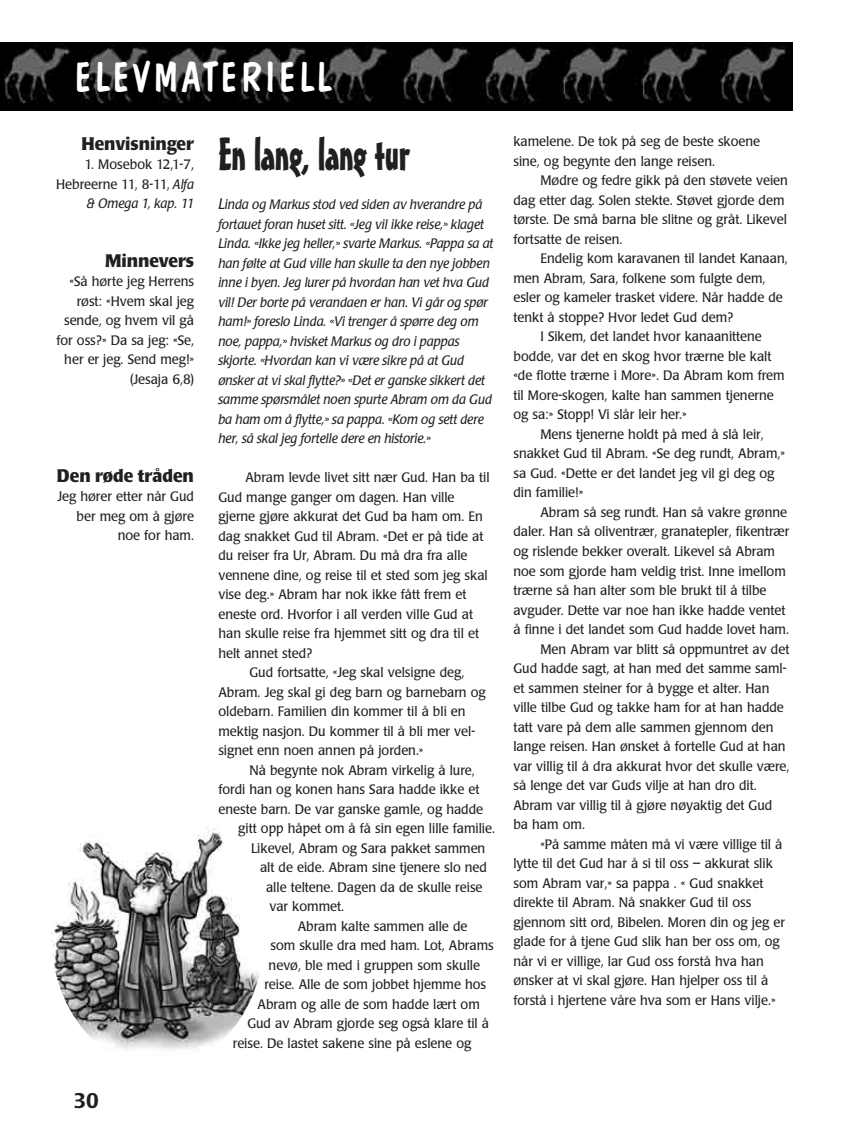
<style>
.page{position:relative;width:864px;height:1148px;background:#fff}
.page>*{position:absolute;margin:0;border:0;box-sizing:border-box;transform-origin:0 0}
.t1{font:45px "Mister Earl BT";letter-spacing:-.01em;color:#231f20;scale:.93 1}
.t2{font:42px "Dom Casual";letter-spacing:.025em;color:#fff}
.t3{font:500 21px "Poppl Laudatio";color:#231f20}
.t4{font:700 18px "Poppl Laudatio";color:#231f20;scale:.95 1}
.t5{font:13.5px/19.5px "Poppl Laudatio";color:#231f20;text-align:right;scale:.95 1}
.t6{font:italic 13.5px/19.5px "Poppl Laudatio";color:#231f20;scale:.95 1}
.s1{font-style:italic}
.s2{font-size:15px}
</style>
<div class="page">
<img style="left:0;top:43px;width:792px;height:68px">
<img style="left:51px;top:827px;width:209px;height:223px">
<h2 class="t2" style="left:73px;top:61px;width:260px">ELEVMATERIELL</h2>
<h3 class="t4" style="left:82px;top:136px;width:120px">Henvisninger</h3>
<p class="t5" style="left:56px;top:156px;width:147px">1. Mosebok 12,1-7,<br>Hebreerne 11, 8-11, <span class="s1">Alfa &amp; Omega 1, kap. 11</span></p>
<h3 class="t4" style="left:105px;top:253px;width:95px">Minnevers</h3>
<p class="t5" style="left:57px;top:273px;width:146px">«Så hørte jeg Herrens røst: «Hvem skal jeg sende, og hvem vil gå for oss?» Da sa jeg: «Se, her er jeg. Send meg!» (Jesaja 6,8)</p>
<h3 class="t4" style="left:57px;top:468px;width:146px">Den røde tråden</h3>
<p class="t5" style="left:57px;top:488px;width:145px">Jeg hører etter når Gud ber meg om å gjøre noe for ham.</p>
<h3 class="t3" style="left:73px;top:1092px;width:27px">30</h3>
<h1 class="t1" style="left:218px;top:136px;width:207px">En lang, lang tur</h1>
<p class="t6" style="left:218px;top:196px;width:291px"><span class="s2">L</span>inda og Markus stod ved siden av hverandre på fortauet foran huset sitt. «Jeg vil ikke reise,» klaget Linda. «Ikke jeg heller,» svarte Markus. «Pappa sa at han følte at Gud ville han skulle ta den nye jobben inne i byen. Jeg lurer på hvordan han vet hva Gud vil! Der borte på verandaen er han. Vi går og spør ham!» foreslo Linda. «Vi trenger å spørre deg om noe, pappa,» hvisket Markus og dro i pappas skjorte. «Hvordan kan vi være sikre på at Gud ønsker at vi skal flytte?» «Det er ganske sikkert det samme spørsmålet noen spurte Abram om da Gud ba ham om å flytte,» sa pappa. «Kom og sett dere her, så skal jeg fortelle dere en historie.»</p>
<p class="t5" style="left:245px;top:469px;width:259px">Abram levde livet sitt nær Gud. Han ba til</p>
<p class="t5" style="left:218px;top:488px;width:250px">Gud mange ganger om dagen. Han ville</p>
<p class="t5" style="left:218px;top:508px;width:280px">gjerne gjøre akkurat det Gud ba ham om. En</p>
<p class="t5" style="left:218px;top:527px;width:281px">dag snakket Gud til Abram. «Det er på tide at</p>
<p class="t5" style="left:218px;top:547px;width:264px">du reiser fra Ur, Abram. Du må dra fra alle</p>
<p class="t5" style="left:218px;top:566px;width:285px">vennene dine, og reise til et sted som jeg skal</p>
<p class="t5" style="left:218px;top:586px;width:263px">vise deg.» Abram har nok ikke fått frem et</p>
<p class="t5" style="left:218px;top:605px;width:270px">eneste ord. Hvorfor i all verden ville Gud at</p>
<p class="t5" style="left:218px;top:625px;width:276px">han skulle reise fra hjemmet sitt og dra til et</p>
<p class="t5" style="left:218px;top:644px;width:100px">helt annet sted?</p>
<p class="t5" style="left:250px;top:664px;width:228px">Gud fortsatte, «Jeg skal velsigne deg,</p>
<p class="t5" style="left:218px;top:683px;width:283px">Abram. Jeg skal gi deg barn og barnebarn og</p>
<p class="t5" style="left:218px;top:703px;width:262px">oldebarn. Familien din kommer til å bli en</p>
<p class="t5" style="left:218px;top:722px;width:272px">mektig nasjon. Du kommer til å bli mer vel-</p>
<p class="t5" style="left:218px;top:742px;width:217px">signet enn noen annen på jorden.»</p>
<p class="t5" style="left:250px;top:761px;width:239px">Nå begynte nok Abram virkelig å lure,</p>
<p class="t5" style="left:218px;top:781px;width:276px">fordi han og konen hans Sara hadde ikke et</p>
<p class="t5" style="left:219px;top:800px;width:280px">eneste barn. De var ganske gamle, og hadde</p>
<p class="t5" style="left:238px;top:820px;width:272px">gitt opp håpet om å få sin egen lille familie.</p>
<p class="t5" style="left:251px;top:839px;width:248px">Likevel, Abram og Sara pakket sammen</p>
<p class="t5" style="left:260px;top:859px;width:240px">alt de eide. Abram sine tjenere slo ned</p>
<p class="t5" style="left:266px;top:878px;width:229px">alle teltene. Dagen da de skulle reise</p>
<p class="t5" style="left:269px;top:898px;width:80px">var kommet.</p>
<p class="t5" style="left:298px;top:917px;width:180px">Abram kalte sammen alle de</p>
<p class="t5" style="left:270px;top:937px;width:237px">som skulle dra med ham. Lot, Abrams</p>
<p class="t5" style="left:269px;top:956px;width:224px">nevø, ble med i gruppen som skulle</p>
<p class="t5" style="left:264px;top:976px;width:235px">reise. Alle de som jobbet hjemme hos</p>
<p class="t5" style="left:258px;top:995px;width:235px">Abram og alle de som hadde lært om</p>
<p class="t5" style="left:247px;top:1015px;width:256px">Gud av Abram gjorde seg også klare til å</p>
<p class="t5" style="left:233px;top:1034px;width:253px">reise. De lastet sakene sine på eslene og</p>
<p class="t5" style="left:513px;top:133px;width:261px;text-align:left">kamelene. De tok på seg de beste skoene sine, og begynte den lange reisen.</p>
<p class="t5" style="left:513px;top:172px;width:291px;text-align:left;text-indent:27px">Mødre og fedre gikk på den støvete veien dag etter dag. Solen stekte. Støvet gjorde dem tørste. De små barna ble slitne og gråt. Likevel fortsatte de reisen.</p>
<p class="t5" style="left:540px;top:250px;width:262px">Endelig kom karavanen til landet Kanaan,</p>
<p class="t5" style="left:513px;top:270px;width:267px">men Abram, Sara, folkene som fulgte dem,</p>
<p class="t5" style="left:513px;top:289px;width:285px">esler og kameler trasket videre. Når hadde de</p>
<p class="t5" style="left:513px;top:309px;width:233px">tenkt å stoppe? Hvor ledet Gud dem?</p>
<p class="t5" style="left:540px;top:328px;width:235px">I Sikem, det landet hvor kanaanittene</p>
<p class="t5" style="left:513px;top:348px;width:273px">bodde, var det en skog hvor trærne ble kalt</p>
<p class="t5" style="left:513px;top:367px;width:287px">«de flotte trærne i More». Da Abram kom frem</p>
<p class="t5" style="left:513px;top:387px;width:276px">til More-skogen, kalte han sammen tjenerne</p>
<p class="t5" style="left:513px;top:406px;width:184px">og sa:» Stopp! Vi slår leir her.»</p>
<p class="t5" style="left:540px;top:426px;width:237px">Mens tjenerne holdt på med å slå leir,</p>
<p class="t5" style="left:513px;top:445px;width:287px">snakket Gud til Abram. «Se deg rundt, Abram,»</p>
<p class="t5" style="left:513px;top:465px;width:276px">sa Gud. «Dette er det landet jeg vil gi deg og</p>
<p class="t5" style="left:513px;top:484px;width:75px">din familie!»</p>
<p class="t5" style="left:540px;top:504px;width:261px">Abram så seg rundt. Han så vakre grønne</p>
<p class="t5" style="left:513px;top:523px;width:292px">daler. Han så oliventrær, granatepler, fikentrær</p>
<p class="t5" style="left:513px;top:543px;width:277px">og rislende bekker overalt. Likevel så Abram</p>
<p class="t5" style="left:513px;top:562px;width:288px">noe som gjorde ham veldig trist. Inne imellom</p>
<p class="t5" style="left:513px;top:582px;width:268px">trærne så han alter som ble brukt til å tilbe</p>
<p class="t5" style="left:513px;top:601px;width:288px">avguder. Dette var noe han ikke hadde ventet</p>
<p class="t5" style="left:513px;top:621px;width:292px">å finne i det landet som Gud hadde lovet ham.</p>
<p class="t5" style="left:540px;top:640px;width:264px">Men Abram var blitt så oppmuntret av det</p>
<p class="t5" style="left:513px;top:660px;width:289px">Gud hadde sagt, at han med det samme saml-</p>
<p class="t5" style="left:513px;top:679px;width:271px">et sammen steiner for å bygge et alter. Han</p>
<p class="t5" style="left:513px;top:699px;width:286px">ville tilbe Gud og takke ham for at han hadde</p>
<p class="t5" style="left:513px;top:718px;width:275px">tatt vare på dem alle sammen gjennom den</p>
<p class="t5" style="left:513px;top:738px;width:288px">lange reisen. Han ønsket å fortelle Gud at han</p>
<p class="t5" style="left:513px;top:757px;width:292px">var villig til å dra akkurat hvor det skulle være,</p>
<p class="t5" style="left:513px;top:777px;width:258px">så lenge det var Guds vilje at han dro dit.</p>
<p class="t5" style="left:513px;top:796px;width:274px">Abram var villig til å gjøre nøyaktig det Gud</p>
<p class="t5" style="left:513px;top:816px;width:77px">ba ham om.</p>
<p class="t5" style="left:540px;top:835px;width:256px">«På samme måten må vi være villige til å</p>
<p class="t5" style="left:513px;top:855px;width:275px">lytte til det Gud har å si til oss – akkurat slik</p>
<p class="t5" style="left:513px;top:874px;width:265px">som Abram var,» sa pappa . « Gud snakket</p>
<p class="t5" style="left:513px;top:894px;width:252px">direkte til Abram. Nå snakker Gud til oss</p>
<p class="t5" style="left:513px;top:913px;width:287px">gjennom sitt ord, Bibelen. Moren din og jeg er</p>
<p class="t5" style="left:513px;top:933px;width:282px">glade for å tjene Gud slik han ber oss om, og</p>
<p class="t5" style="left:513px;top:952px;width:265px">når vi er villige, lar Gud oss forstå hva han</p>
<p class="t5" style="left:513px;top:972px;width:270px">ønsker at vi skal gjøre. Han hjelper oss til å</p>
<p class="t5" style="left:513px;top:991px;width:277px">forstå i hjertene våre hva som er Hans vilje.»</p>
</div>
